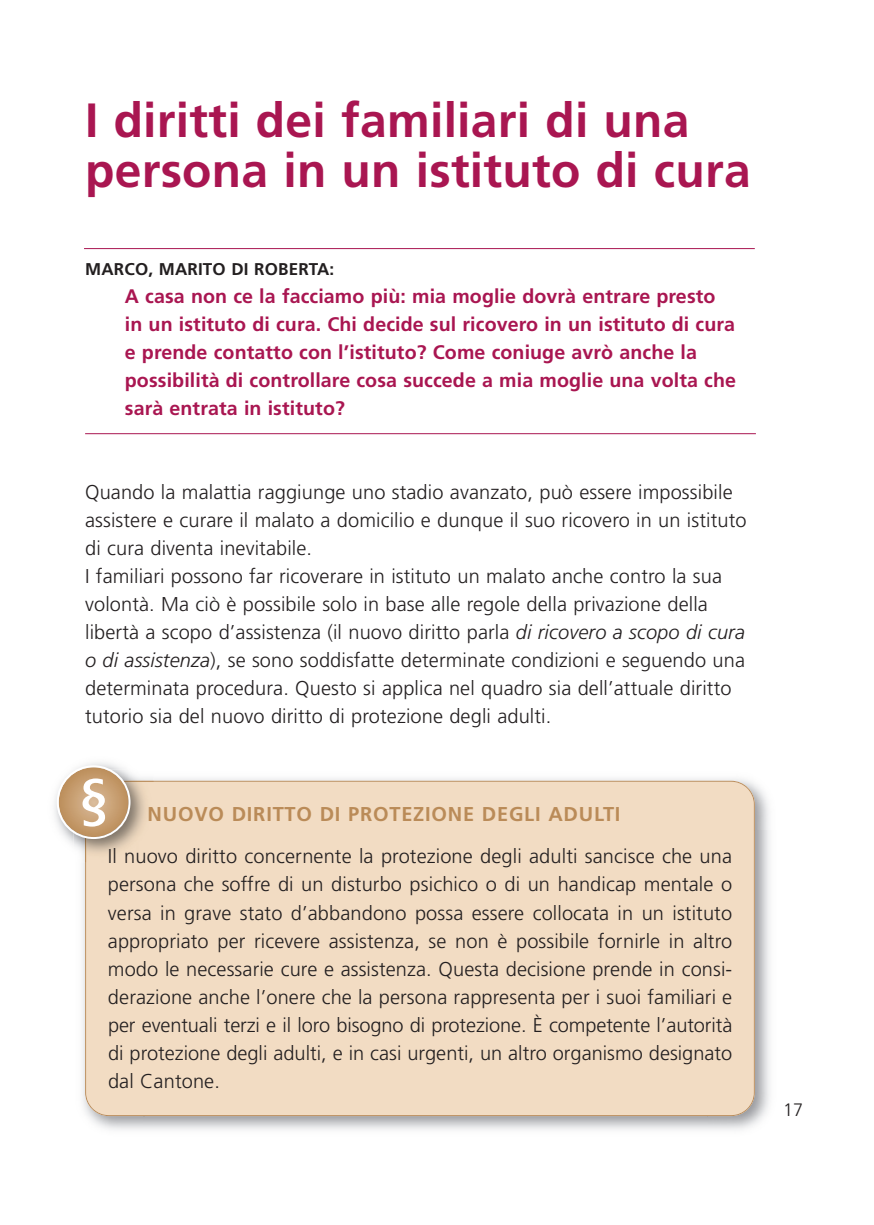
<style>
.page{position:relative;width:874px;height:1225px;background:#fff}
.page>*{position:absolute;margin:0;border:0;box-sizing:border-box;transform-origin:0 0}
.t1{font:64px "Univers";color:#fff}
.t2{font:700 48px/50px "Frutiger";letter-spacing:.005em;color:#a91651}
.t3{font:300 20px/28px "Frutiger";letter-spacing:.005em;color:#231f20}
.t4{font:700 20px "Frutiger";letter-spacing:.04em;color:#ba8b58}
.t5{font:700 19.6px/28px "Frutiger";letter-spacing:.005em;color:#a91651}
.t6{font:300 18px "Frutiger";color:#231f20}
.t7{font:700 17px "Frutiger";letter-spacing:.01em;color:#231f20}
.s1{font-style:italic}
</style>
<div class="page">
<img style="left:154px;top:778px;width:615px;height:52px">
<img style="left:707px;top:830px;width:63px;height:300px">
<div style="left:85px;top:780px;width:669px;height:336px;background:#f2dcc3"></div>
<img style="left:85px;top:780px;width:69px;height:82px">
<svg style="left:57px;top:765px;width:73px;height:74px"></svg>
<hr style="left:84px;top:248px;width:670px;height:1px;background:#a91651">
<hr style="left:85px;top:433px;width:670px;height:1px;background:#a91651">
<h2 class="t2" style="left:85px;top:99px;width:666px">I diritti dei familiari di una persona in un istituto di cura</h2>
<p class="t7" style="left:85px;top:262px;width:250px">MARCO, MARITO DI ROBERTA:</p>
<p class="t5" style="left:125px;top:284px;width:612px">A casa non ce la facciamo più: mia moglie dovrà entrare presto in un istituto di cura. Chi decide sul ricovero in un istituto di cura e prende contatto con l’istituto? Come coniuge avrò anche la possibilità di controllare cosa succede a mia moglie una volta che sarà entrata in istituto?</p>
<p class="t3" style="left:85px;top:480px;width:662px">Quando la malattia raggiunge uno stadio avanzato, può essere impossibile assistere e curare il malato a domicilio e dunque il suo ricovero in un istituto di cura diventa inevitabile.<br>I familiari possono far ricoverare in istituto un malato anche contro la sua volontà. Ma ciò è possibile solo in base alle regole della privazione della libertà a scopo d’assistenza (il nuovo diritto parla <span class="s1">di ricovero a scopo di cura o di assistenza</span>), se sono soddisfatte determinate condizioni e seguendo una determinata procedura. Questo si applica nel quadro sia dell’attuale diritto tutorio sia del nuovo diritto di protezione degli adulti.</p>
<h1 class="t1" style="left:76px;top:779px;width:37px">§</h1>
<p class="t4" style="left:147px;top:806px;width:474px">NUOVO DIRITTO DI PROTEZIONE DEGLI ADULTI</p>
<p class="t3" style="left:108px;top:844px;width:625px;text-align:justify">Il nuovo diritto concernente la protezione degli adulti sancisce che una persona che soffre di un disturbo psichico o di un handicap mentale o versa in grave stato d’abbandono possa essere collocata in un istituto appropriato per ricevere assistenza, se non è possibile fornirle in altro modo le necessarie cure e assistenza. Questa decisione prende in consi&shy;derazione anche l’onere che la persona rappresenta per i suoi familiari e per eventuali terzi e il loro bisogno di protezione. È competente l’autorità di protezione degli adulti, e in casi urgenti, un altro organismo designato dal Cantone.</p>
<p class="t6" style="left:782px;top:1102px;width:22px">17</p>
</div>
